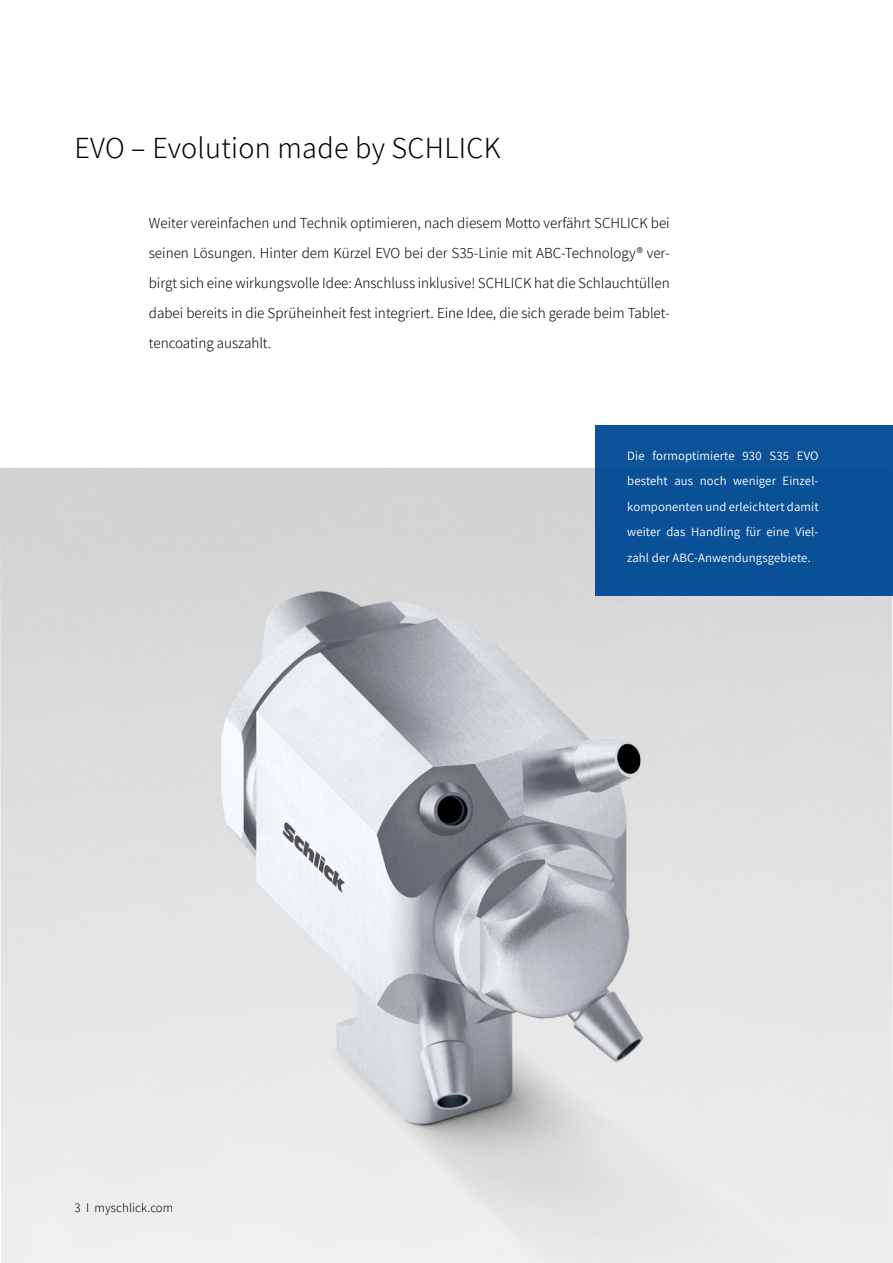
<style>
.page{position:relative;width:893px;height:1263px;background:#fff}
.page>*{position:absolute;margin:0;border:0;box-sizing:border-box;transform-origin:0 0}
.t1{font:300 30px "Assistant";letter-spacing:.01em;color:#000}
.t2{font:300 15px/30px "Assistant";color:#000;text-align:justify}
.t3{font:12.75px/25.5px "Assistant";letter-spacing:.01em;color:#fff;text-align:justify}
.t4{font:300 12.75px "Assistant";letter-spacing:.01em;color:#000}
</style>
<div class="page">
<img style="left:0;top:468px;width:893px;height:795px">
<div style="left:595px;top:425px;width:298px;height:170px;background:#0a5097"></div>
<h1 class="t1" style="left:74px;top:128px;width:428px">EVO – Evolution made by SCHLICK</h1>
<p class="t2" style="left:149px;top:207px;width:522px">Weiter vereinfachen und Technik optimieren, nach diesem Motto verfährt SCHLICK bei seinen Lösungen. Hinter dem Kürzel EVO bei der S35-Linie mit ABC-Technology® ver&shy;birgt sich eine wirkungsvolle Idee: Anschluss inklusive! SCHLICK hat die Schlauchtüllen dabei bereits in die Sprüheinheit fest integriert. Eine Idee, die sich gerade beim Tablet&shy;tencoating auszahlt.</p>
<p class="t4" style="left:74px;top:1199px;width:100px">3 I myschlick.com</p>
<p class="t3" style="left:627px;top:442px;width:193px">Die formoptimierte 930 S35 EVO besteht aus noch weniger Einzel&shy;komponenten und erleichtert damit weiter das Handling für eine Viel&shy;zahl der ABC-Anwendungsgebiete.</p>
</div>
